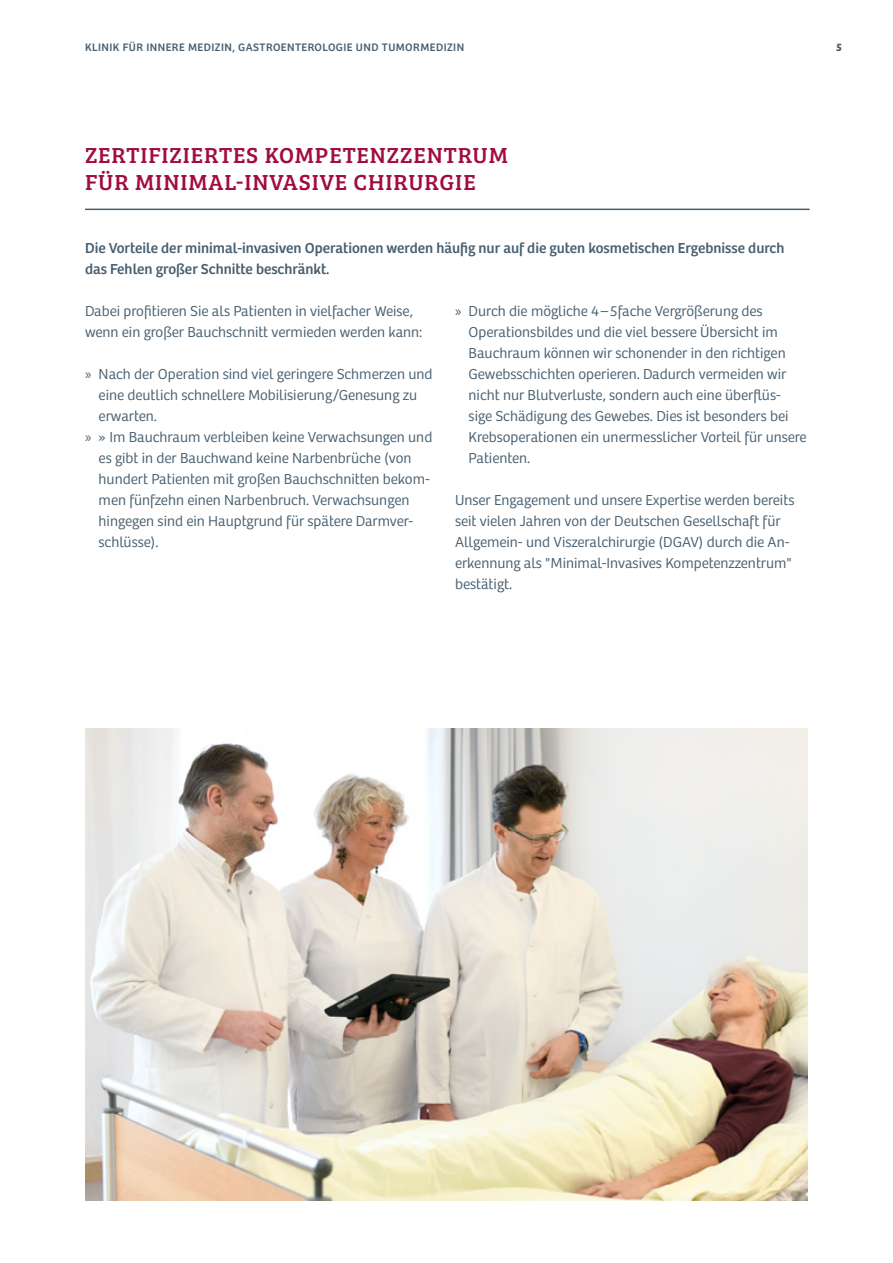
<style>
.page{position:relative;width:893px;height:1263px;background:#fff}
.page>*{position:absolute;margin:0;border:0;box-sizing:border-box;transform-origin:0 0}
.HEADLINE{font:22.5px/27px "Bree Serif";letter-spacing:.04em;color:#a20b3f}
.Fließtext___Bree_lig{font:15px/21px "Bree Light MK";color:#485f70}
.Fließtext___Bree_reg{font:15px/21px "Bree Regular MK";color:#485f70}
.t1{font:11.25px "Bree";letter-spacing:.04em;color:#485f70}
.t2{font:700 11.25px "Bree";color:#485f70}
.s1{font-family:"Myriad Pro"}
</style>
<div class="page">
<hr style="left:85px;top:209px;width:725px;height:1px;background:#485f70">
<img style="left:85px;top:729px;width:723px;height:471px">
<p class="t1" style="left:85px;top:40px;width:381px">KLINIK FÜR INNERE MEDIZIN, GASTROENTEROLOGIE UND TUMORMEDIZIN</p>
<p class="t2" style="left:836px;top:40px;width:7px">5</p>
<p class="HEADLINE" style="left:85px;top:140px;width:424px">ZERTIFIZIERTES KOMPETENZZENTRUM<br>FÜR MINIMAL-INVASIVE CHIRURGIE</p>
<p class="Fließtext___Bree_reg" style="left:85px;top:237px;width:701px">Die Vorteile der minimal-invasiven Operationen werden häufig nur auf die guten kosmetischen Ergebnisse durch das Fehlen großer Schnitte beschränkt.</p>
<p class="Fließtext___Bree_lig" style="left:85px;top:300px;width:339px">Dabei profitieren Sie als Patienten in vielfacher Weise, wenn ein großer Bauchschnitt vermieden werden kann:</p>
<p class="Fließtext___Bree_lig" style="left:99px;top:363px;width:335px;text-indent:-14px"><span class="s1">»</span> Nach der Operation sind viel geringere Schmerzen und eine deutlich schnellere Mobilisierung/Genesung zu erwarten.</p>
<p class="Fließtext___Bree_lig" style="left:99px;top:426px;width:335px;text-indent:-14px"><span class="s1">»</span> » Im Bauchraum verbleiben keine Verwachsungen und es gibt in der Bauchwand keine Narbenbrüche (von hundert Patienten mit großen Bauchschnitten bekom&shy;men fünfzehn einen Narbenbruch. Verwachsungen hingegen sind ein Hauptgrund für spätere Darmver&shy;schlüsse).</p>
<p class="Fließtext___Bree_lig" style="left:469px;top:300px;width:339px;text-indent:-14px"><span class="s1">»</span> Durch die mögliche 4–5fache Vergrößerung des Operationsbildes und die viel bessere Übersicht im Bauchraum können wir schonender in den richtigen Gewebsschichten operieren. Dadurch vermeiden wir nicht nur Blutverluste, sondern auch eine überflüs&shy;sige Schädigung des Gewebes. Dies ist besonders bei Krebsoperationen ein unermesslicher Vorteil für unsere Patienten.</p>
<p class="Fließtext___Bree_lig" style="left:455px;top:489px;width:341px">Unser Engagement und unsere Expertise werden bereits seit vielen Jahren von der Deutschen Gesellschaft für Allgemein- und Viszeralchirurgie (DGAV) durch die An&shy;erkennung als "Minimal-Invasives Kompetenzzentrum" bestätigt.</p>
</div>
